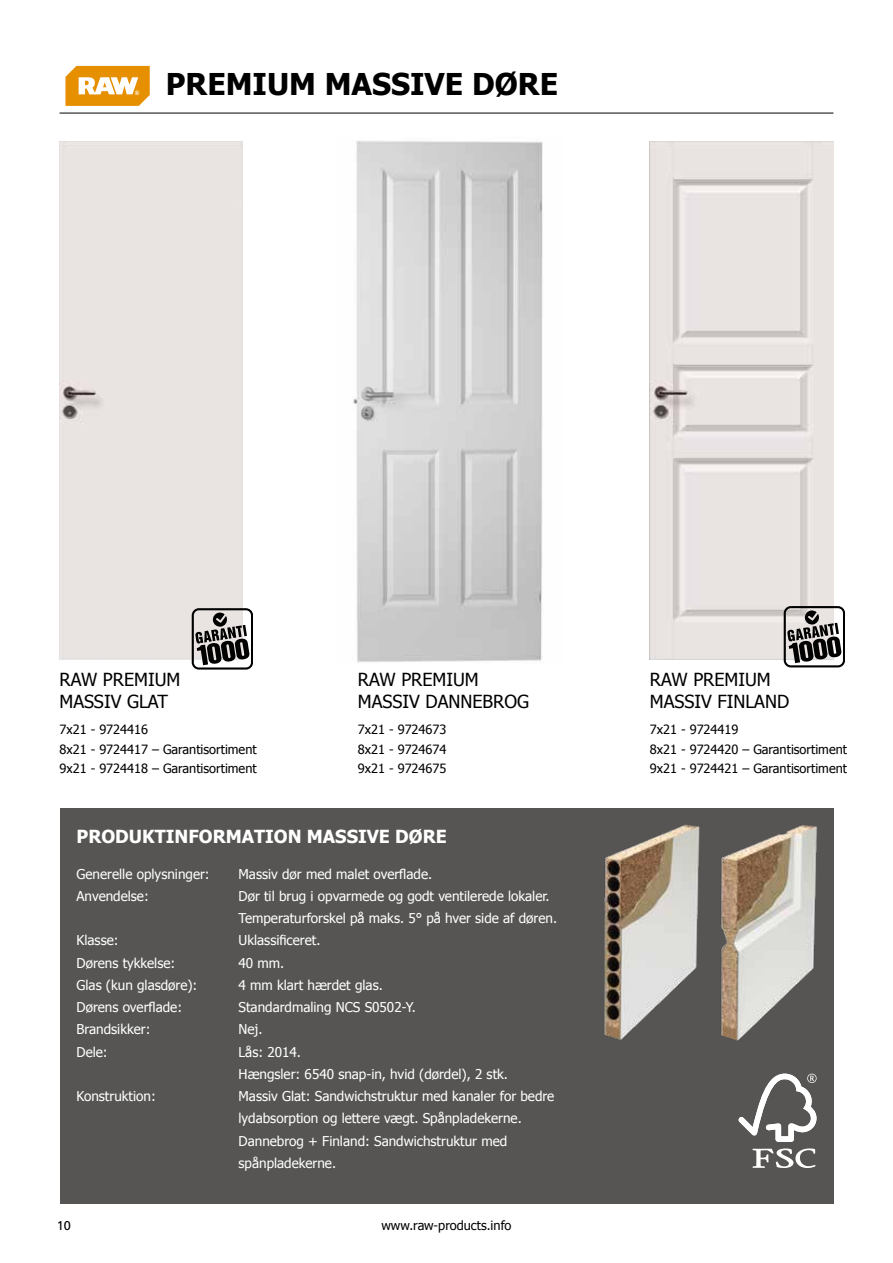
<style>
.page{position:relative;width:893px;height:1263px;background:#fff}
.page>*{position:absolute;margin:0;border:0;box-sizing:border-box;transform-origin:0 0}
.t1{font:700 30px "Tahoma";color:#000}
.t2{font:18px/22.2px "Tahoma";color:#000}
.t3{font:700 18px "Tahoma";color:#fff}
.t4{font:13.5px/22.2px "Tahoma";color:#fff}
.t5{font:12.75px/19.2px "Tahoma";color:#000}
.t6{font:12.75px "Frutiger LT Std";color:#000}
</style>
<div class="page">
<div style="left:60px;top:141px;width:183px;height:519px;background:#e9e4e1"></div>
<div style="left:60px;top:808px;width:773px;height:395px;background:#565554"></div>
<svg style="left:192px;top:608px;width:61px;height:61px;background:#848281"></svg>
<img style="left:353px;top:141px;width:190px;height:522px">
<img style="left:650px;top:141px;width:183px;height:518px">
<img style="left:604px;top:824px;width:82px;height:216px">
<svg style="left:784px;top:606px;width:61px;height:61px;background:#828180"></svg>
<img style="left:686px;top:812px;width:148px;height:237px">
<svg style="left:752px;top:1148px;width:64px;height:20px"></svg>
<svg style="left:739px;top:1074px;width:78px;height:68px"></svg>
<svg style="left:65px;top:66px;width:85px;height:40px"></svg>
<hr style="left:60px;top:113px;width:773px;height:1px;background:#000">
<h1 class="t1" style="left:166px;top:63px;width:394px">PREMIUM MASSIVE DØRE</h1>
<h2 class="t2" style="left:60px;top:667px;width:122px">RAW PREMIUM<br>MASSIV GLAT</h2>
<p class="t5" style="left:60px;top:720px;width:199px">7x21 - 9724416<br>8x21 - 9724417 – Garantisortiment<br>9x21 - 9724418 – Garantisortiment</p>
<h2 class="t2" style="left:358px;top:667px;width:173px">RAW PREMIUM<br>MASSIV DANNEBROG</h2>
<p class="t5" style="left:358px;top:720px;width:90px;text-align:justify">7x21 - 9724673<br>8x21 - 9724674<br>9x21 - 9724675</p>
<h2 class="t3" style="left:77px;top:824px;width:372px">PRODUKTINFORMATION MASSIVE DØRE</h2>
<p class="t4" style="left:77px;top:862px;width:135px">Generelle oplysninger:</p>
<p class="t4" style="left:239px;top:862px;width:195px">Massiv dør med malet overflade.</p>
<p class="t4" style="left:77px;top:884px;width:74px">Anvendelse:</p>
<p class="t4" style="left:239px;top:884px;width:320px">Dør til brug i opvarmede og godt ventilerede lokaler.<br>Temperaturforskel på maks. 5° på hver side af døren.</p>
<p class="t4" style="left:77px;top:929px;width:44px">Klasse:</p>
<p class="t4" style="left:239px;top:929px;width:83px">Uklassificeret.</p>
<p class="t4" style="left:77px;top:951px;width:100px">Dørens tykkelse:</p>
<p class="t4" style="left:239px;top:951px;width:47px">40 mm.</p>
<p class="t4" style="left:77px;top:973px;width:122px">Glas (kun glasdøre):</p>
<p class="t4" style="left:239px;top:973px;width:146px">4 mm klart hærdet glas.</p>
<p class="t4" style="left:77px;top:995px;width:107px">Dørens overflade:</p>
<p class="t4" style="left:239px;top:995px;width:179px">Standardmaling NCS S0502-Y.</p>
<p class="t4" style="left:77px;top:1018px;width:75px">Brandsikker:</p>
<p class="t4" style="left:239px;top:1018px;width:26px">Nej.</p>
<p class="t4" style="left:77px;top:1040px;width:33px">Dele:</p>
<p class="t4" style="left:239px;top:1040px;width:271px">Lås: 2014.<br>Hængsler: 6540 snap-in, hvid (dørdel), 2 stk.</p>
<p class="t4" style="left:77px;top:1084px;width:81px">Konstruktion:</p>
<p class="t4" style="left:239px;top:1084px;width:317px">Massiv Glat: Sandwichstruktur med kanaler for bedre lydabsorption og lettere vægt. Spånpladekerne.<br>Dannebrog + Finland: Sandwichstruktur med spånpladekerne.</p>
<p class="t6" style="left:57px;top:1218px;width:16px">10</p>
<p class="t5" style="left:381px;top:1215px;width:132px">www.raw-products.info</p>
<h2 class="t2" style="left:650px;top:667px;width:141px">RAW PREMIUM<br>MASSIV FINLAND</h2>
<p class="t5" style="left:650px;top:720px;width:199px">7x21 - 9724419<br>8x21 - 9724420 – Garantisortiment<br>9x21 - 9724421 – Garantisortiment</p>
</div>
